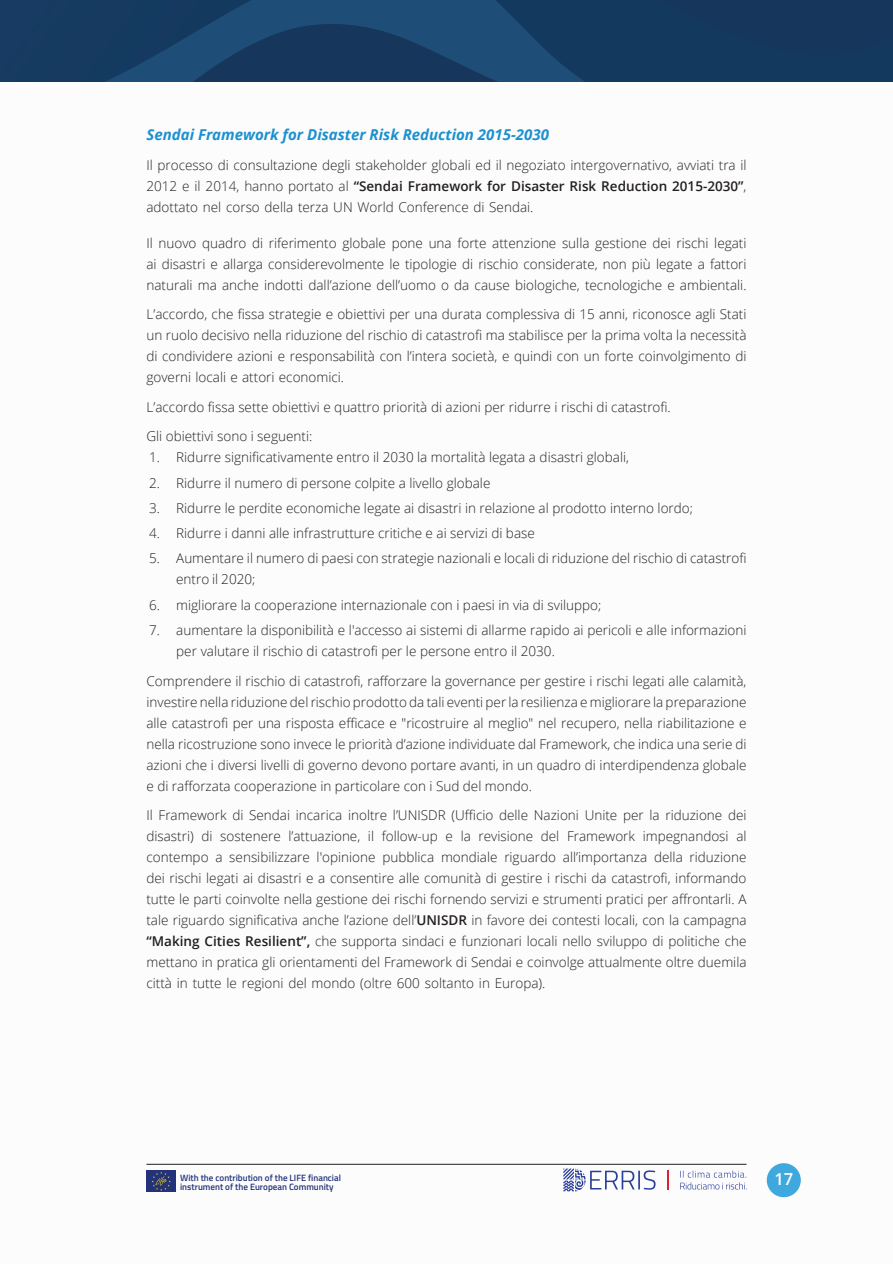
<style>
.page{position:relative;width:893px;height:1264px;background:#fff}
.page>*{position:absolute;margin:0;border:0;box-sizing:border-box;transform-origin:0 0}
.t1{font:600 16.5px "Open Sans";color:#fff}
.t2{font:italic 700 15px "Open Sans";color:#1d90d0}
.t3{font:300 13.5px/21px "Open Sans";color:#231f20;text-align:justify}
.t4{font:600 9.15px/8.6px "Titillium Web";color:#243279}
.s1{font-weight:600}
</style>
<div class="page">
<div style="left:656px;top:0;width:236px;height:81px;background:#14395f"></div>
<svg style="left:0;top:0;width:656px;height:81px;background:#183f66"></svg>
<div style="left:766px;top:1162px;width:34px;height:34px;background:#3fa8de;border-radius:50%"></div>
<hr style="left:146px;top:1163px;width:600px;height:1px;background:#231f20">
<div style="left:146px;top:1170px;width:30px;height:21px;background:#243279"></div>
<svg style="left:152px;top:1172px;width:19px;height:18px"></svg>
<svg style="left:680px;top:1170px;width:66px;height:19px"></svg>
<svg style="left:667px;top:1170px;width:1px;height:19px"></svg>
<svg style="left:563px;top:1168px;width:92px;height:23px"></svg>
<p class="t2" style="left:146px;top:124px;width:404px">Sendai Framework for Disaster Risk Reduction 2015-2030</p>
<p class="t3" style="left:146px;top:154px;width:601px">Il processo di consultazione degli stakeholder globali ed il negoziato intergovernativo, avviati tra il 2012 e il 2014, hanno portato al <span class="s1">“Sendai Framework for Disaster Risk Reduction 2015-2030”</span>, adottato nel corso della terza UN World Conference di Sendai.</p>
<p class="t3" style="left:146px;top:232px;width:601px">Il nuovo quadro di riferimento globale pone una forte attenzione sulla gestione dei rischi legati ai disastri e allarga considerevolmente le tipologie di rischio considerate, non più legate a fattori naturali ma anche indotti dall’azione dell’uomo o da cause biologiche, tecnologiche e ambientali.</p>
<p class="t3" style="left:146px;top:303px;width:601px">L’accordo, che fissa strategie e obiettivi per una durata complessiva di 15 anni, riconosce agli Stati un ruolo decisivo nella riduzione del rischio di catastrofi ma stabilisce per la prima volta la necessità di condividere azioni e responsabilità con l’intera società, e quindi con un forte coinvolgimento di governi locali e attori economici.</p>
<p class="t3" style="left:146px;top:391px;width:525px;line-height:29.5px">L’accordo fissa sette obiettivi e quattro priorità di azioni per ridurre i rischi di catastrofi.<br>Gli obiettivi sono i seguenti:</p>
<p class="t3" style="left:149px;top:446px;width:481px">1. Ridurre significativamente entro il 2030 la mortalità legata a disastri globali,</p>
<p class="t3" style="left:149px;top:472px;width:342px">2. Ridurre il numero di persone colpite a livello globale</p>
<p class="t3" style="left:149px;top:497px;width:545px">3. Ridurre le perdite economiche legate ai disastri in relazione al prodotto interno lordo;</p>
<p class="t3" style="left:149px;top:522px;width:387px">4. Ridurre i danni alle infrastrutture critiche e ai servizi di base</p>
<p class="t3" style="left:176px;top:547px;width:571px;text-indent:-27px">5. Aumentare il numero di paesi con strategie nazionali e locali di riduzione del rischio di catastrofi entro il 2020;</p>
<p class="t3" style="left:149px;top:594px;width:453px">6. migliorare la cooperazione internazionale con i paesi in via di sviluppo;</p>
<p class="t3" style="left:176px;top:619px;width:571px;text-indent:-27px">7. aumentare la disponibilità e l'accesso ai sistemi di allarme rapido ai pericoli e alle informazioni per valutare il rischio di catastrofi per le persone entro il 2030.</p>
<p class="t3" style="left:146px;top:669px;width:601px">Comprendere il rischio di catastrofi, rafforzare la governance per gestire i rischi legati alle calamità, investire nella riduzione del rischio prodotto da tali eventi per la resilienza e migliorare la preparazione alle catastrofi per una risposta efficace e "ricostruire al meglio" nel recupero, nella riabilitazione e nella ricostruzione sono invece le priorità d’azione individuate dal Framework, che indica una serie di azioni che i diversi livelli di governo devono portare avanti, in un quadro di interdipendenza globale e di rafforzata cooperazione in particolare con i Sud del mondo.</p>
<p class="t3" style="left:146px;top:804px;width:601px">Il Framework di Sendai incarica inoltre l’UNISDR (Ufficio delle Nazioni Unite per la riduzione dei disastri) di sostenere l’attuazione, il follow-up e la revisione del Framework impegnandosi al contempo a sensibilizzare l'opinione pubblica mondiale riguardo all’importanza della riduzione dei rischi legati ai disastri e a consentire alle comunità di gestire i rischi da catastrofi, informando tutte le parti coinvolte nella gestione dei rischi fornendo servizi e strumenti pratici per affrontarli. A tale riguardo significativa anche l’azione dell’<span class="s1">UNISDR</span> in favore dei contesti locali, con la campagna <span class="s1">“Making Cities Resilient”,</span> che supporta sindaci e funzionari locali nello sviluppo di politiche che mettano in pratica gli orientamenti del Framework di Sendai e coinvolge attualmente oltre duemila città in tutte le regioni del mondo (oltre 600 soltanto in Europa).</p>
<p class="t4" style="left:180px;top:1172px;width:162px">With the contribution of the LIFE financial instrument of the European Community</p>
<p class="t1" style="left:774px;top:1167px;width:20px">17</p>
</div>
